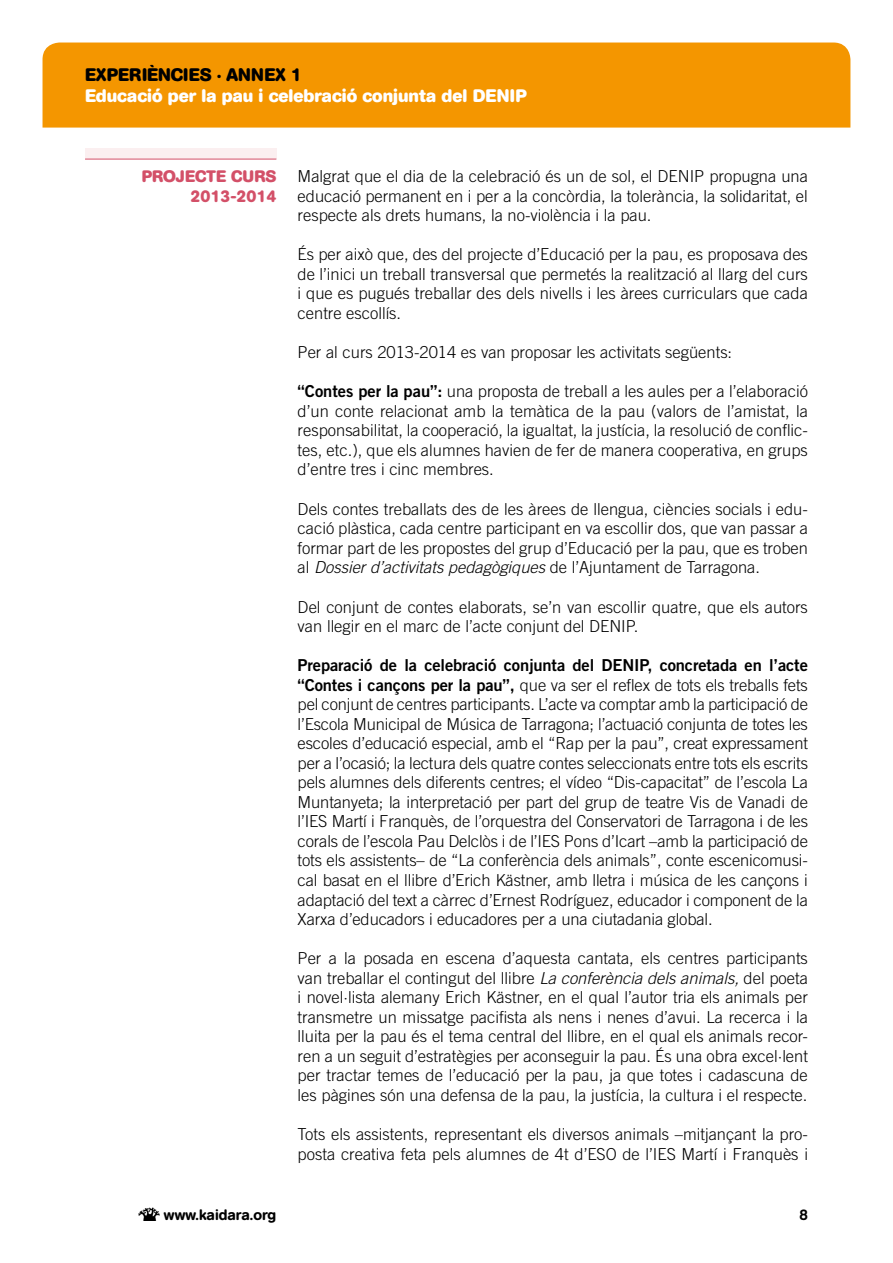
<style>
.page{position:relative;width:893px;height:1263px;background:#fff}
.page>*{position:absolute;margin:0;border:0;box-sizing:border-box;transform-origin:0 0}
.t1{font:700 18px "AG Book Rounded";color:#fff}
.t2{font:700 18px "AG Book Rounded";letter-spacing:.02em;color:#000}
.t3{font:300 16.5px/19.5px "Trade Gothic";color:#000;text-align:justify}
.t4{font:16.5px "Trade Gothic Bold Two";letter-spacing:-.01em;color:#000}
.t5{font:700 16.5px/19.8px "AG Book Rounded";color:#d35068;text-align:right}
.t6{font:500 15px "AG Book Rounded";color:#000}
.s1{font-family:"Trade Gothic Bold Two";font-weight:400}
.s2{font-style:italic}
</style>
<div class="page">
<img style="left:139px;top:1207px;width:20px;height:13px">
<div style="left:43px;top:43px;width:807px;height:85px;background:#f49600"></div>
<div style="left:85px;top:148px;width:191px;height:11px;background:#fbeff0"></div>
<hr style="left:85px;top:159px;width:191px;height:1px;background:#d35068">
<p class="t2" style="left:85px;top:64px;width:218px">EXPERIÈNCIES · ANNEX 1</p>
<p class="t1" style="left:85px;top:86px;width:443px">Educació per la pau i celebració conjunta del DENIP</p>
<p class="t5" style="left:142px;top:167px;width:136px">PROJECTE CURS<br>2013-2014</p>
<p class="t3" style="left:298px;top:166px;width:512px">Malgrat que el dia de la celebració és un de sol, el DENIP propugna una educació permanent en i per a la concòrdia, la tolerància, la solidaritat, el respecte als drets humans, la no-violència i la pau.</p>
<p class="t3" style="left:298px;top:244px;width:512px">És per això que, des del projecte d’Educació per la pau, es proposava des de l’inici un treball transversal que permetés la realització al llarg del curs i que es pugués treballar des dels nivells i les àrees curriculars que cada centre escollís.</p>
<p class="t3" style="left:298px;top:342px;width:436px">Per al curs 2013-2014 es van proposar les activitats següents:</p>
<p class="t3" style="left:298px;top:382px;width:512px"><span class="s1">“Contes per la pau”:</span> una proposta de treball a les aules per a l’elaboració d’un conte relacionat amb la temàtica de la pau (valors de l’amistat, la responsabilitat, la cooperació, la igualtat, la justícia, la resolució de conflic&shy;tes, etc.), que els alumnes havien de fer de manera cooperativa, en grups d’entre tres i cinc membres.</p>
<p class="t3" style="left:298px;top:499px;width:512px">Dels contes treballats des de les àrees de llengua, ciències socials i edu&shy;cació plàstica, cada centre participant en va escollir dos, que van passar a formar part de les propostes del grup d’Educació per la pau, que es troben al <span class="s2">Dossier d’activitats pedagògiques</span> de l’Ajuntament de Tarragona.</p>
<p class="t3" style="left:298px;top:597px;width:512px">Del conjunt de contes elaborats, se’n van escollir quatre, que els autors van llegir en el marc de l’acte conjunt del DENIP.</p>
<p class="t4" style="left:298px;top:655px;width:512px">Preparació de la celebració conjunta del DENIP, concretada en l’acte</p>
<p class="t3" style="left:298px;top:675px;width:512px"><span class="s1">“Contes i cançons per la pau”,</span> que va ser el reflex de tots els treballs fets pel conjunt de centres participants. L’acte va comptar amb la participació de l’Escola Municipal de Música de Tarragona; l’actuació conjunta de totes les escoles d’educació especial, amb el “Rap per la pau”, creat expressament per a l’ocasió; la lectura dels quatre contes seleccionats entre tots els escrits pels alumnes dels diferents centres; el vídeo “Dis-capacitat” de l’escola La Muntanyeta; la interpretació per part del grup de teatre Vis de Vanadi de l’IES Martí i Franquès, de l’orquestra del Conservatori de Tarragona i de les corals de l’escola Pau Delclòs i de l’IES Pons d’Icart –amb la participació de tots els assistents– de “La conferència dels animals”, conte escenicomusi&shy;cal basat en el llibre d’Erich Kästner, amb lletra i música de les cançons i adaptació del text a càrrec d’Ernest Rodríguez, educador i component de la Xarxa d’educadors i educadores per a una ciutadania global.</p>
<p class="t3" style="left:298px;top:948px;width:512px">Per a la posada en escena d’aquesta cantata, els centres participants van treballar el contingut del llibre <span class="s2">La conferència dels animals,</span> del poeta i novel·lista alemany Erich Kästner, en el qual l’autor tria els animals per transmetre un missatge pacifista als nens i nenes d’avui. La recerca i la lluita per la pau és el tema central del llibre, en el qual els animals recor&shy;ren a un seguit d’estratègies per aconseguir la pau. És una obra excel·lent per tractar temes de l’educació per la pau, ja que totes i cadascuna de les pàgines són una defensa de la pau, la justícia, la cultura i el respecte.</p>
<p class="t3" style="left:298px;top:1124px;width:512px">Tots els assistents, representant els diversos animals –mitjançant la pro&shy;posta creativa feta pels alumnes de 4t d’ESO de l’IES Martí i Franquès i</p>
<p class="t6" style="left:164px;top:1206px;width:114px">www.kaidara.org</p>
<p class="t6" style="left:799px;top:1206px;width:10px">8</p>
</div>
